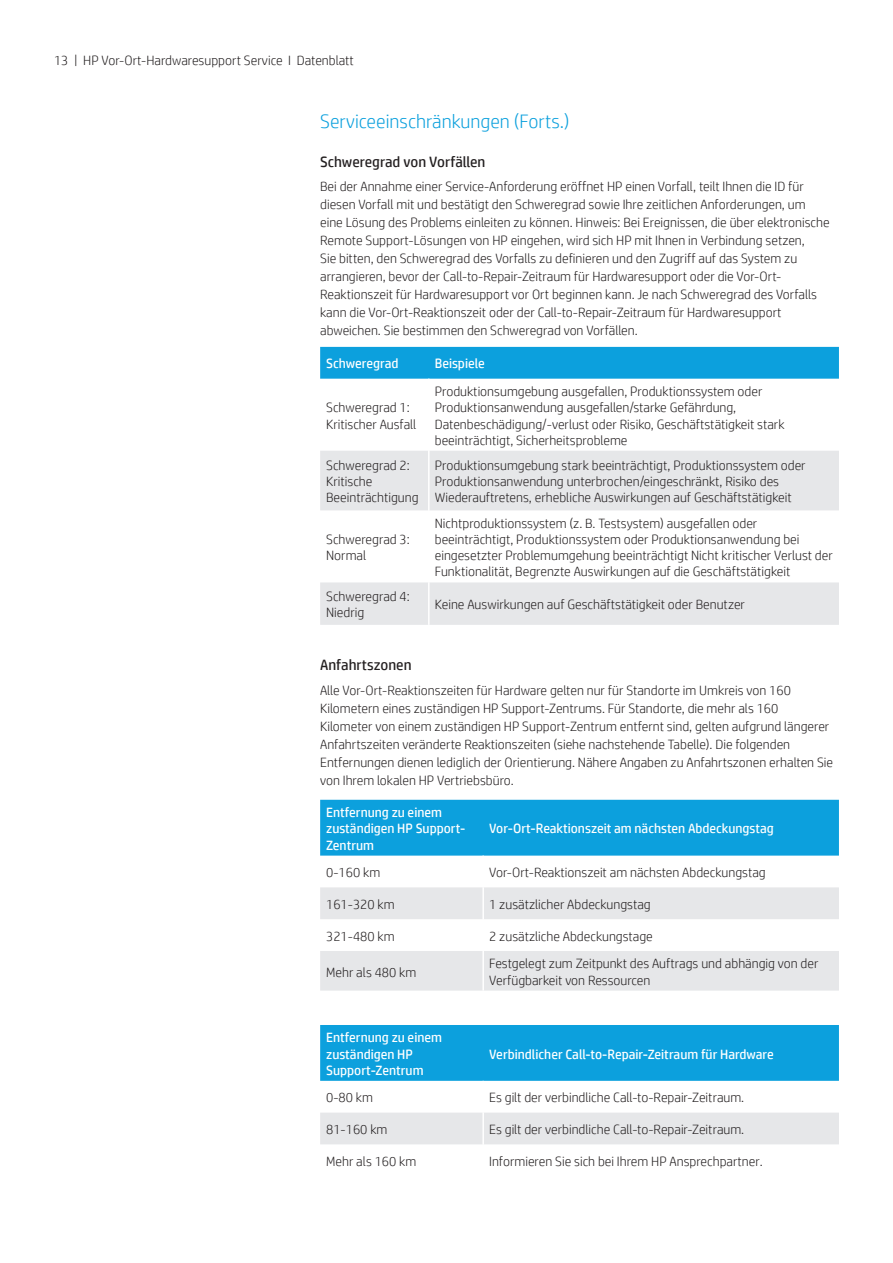
<style>
.page{position:relative;width:893px;height:1263px;background:#fff}
.page>*{position:absolute;margin:0;border:0;box-sizing:border-box;transform-origin:0 0}
.t1{font:300 19.5px "HP Simplified";color:#0ca0dd}
.t2{font:15px "HP Simplified";color:#231f20}
.t3{font:300 13.5px/16.2px "HP Simplified";color:#231f20}
.t4{font:13.5px/16.2px "HP Simplified";color:#fff}
</style>
<div class="page">
<div style="left:320px;top:800px;width:519px;height:56px;background:#0ca0dd"></div>
<svg style="left:320px;top:887px;width:519px;height:103px;fill:#e6e7e9"></svg>
<hr style="left:482px;top:887px;width:2px;height:32px;background:#fff">
<hr style="left:482px;top:919px;width:2px;height:32px;background:#fff">
<hr style="left:482px;top:951px;width:2px;height:39px;background:#fff">
<div style="left:320px;top:1025px;width:519px;height:56px;background:#0ca0dd"></div>
<div style="left:320px;top:1113px;width:519px;height:31px;background:#e6e7e9"></div>
<hr style="left:482px;top:1112px;width:2px;height:32px;background:#fff">
<div style="left:320px;top:347px;width:519px;height:32px;background:#0ca0dd"></div>
<svg style="left:320px;top:451px;width:519px;height:174px;fill:#e6e7e9"></svg>
<hr style="left:428px;top:451px;width:2px;height:59px;background:#fff">
<hr style="left:428px;top:510px;width:2px;height:72px;background:#fff">
<hr style="left:428px;top:582px;width:2px;height:43px;background:#fff">
<p class="t3" style="left:54px;top:52px;width:301px">13 | HP Vor-Ort-Hardwaresupport Service I Datenblatt</p>
<h1 class="t1" style="left:320px;top:111px;width:251px">Serviceeinschränkungen (Forts.)</h1>
<p class="t2" style="left:320px;top:155px;width:167px">Schweregrad von Vorfällen</p>
<p class="t3" style="left:320px;top:178px;width:511px;line-height:18px">Bei der Annahme einer Service-Anforderung eröffnet HP einen Vorfall, teilt Ihnen die ID für diesen Vorfall mit und bestätigt den Schweregrad sowie Ihre zeitlichen Anforderungen, um eine Lösung des Problems einleiten zu können. Hinweis: Bei Ereignissen, die über elektronische Remote Support-Lösungen von HP eingehen, wird sich HP mit Ihnen in Verbindung setzen,<br>Sie bitten, den Schweregrad des Vorfalls zu definieren und den Zugriff auf das System zu arrangieren, bevor der Call-to-Repair-Zeitraum für Hardwaresupport oder die Vor-Ort-Reaktionszeit für Hardwaresupport vor Ort beginnen kann. Je nach Schweregrad des Vorfalls kann die Vor-Ort-Reaktionszeit oder der Call-to-Repair-Zeitraum für Hardwaresupport abweichen. Sie bestimmen den Schweregrad von Vorfällen.</p>
<p class="t4" style="left:326px;top:356px;width:74px">Schweregrad</p>
<p class="t4" style="left:435px;top:356px;width:51px">Beispiele</p>
<p class="t3" style="left:326px;top:399px;width:92px">Schweregrad 1:<br>Kritischer Ausfall</p>
<p class="t3" style="left:435px;top:383px;width:351px">Produktionsumgebung ausgefallen, Produktionssystem oder Produktionsanwendung ausgefallen/starke Gefährdung, Datenbeschädigung/-verlust oder Risiko, Geschäftstätigkeit stark beeinträchtigt, Sicherheitsprobleme</p>
<p class="t3" style="left:326px;top:457px;width:94px">Schweregrad 2:<br>Kritische<br>Beeinträchtigung</p>
<p class="t3" style="left:435px;top:457px;width:372px">Produktionsumgebung stark beeinträchtigt, Produktionssystem oder<br>Produktionsanwendung unterbrochen/eingeschränkt, Risiko des<br>Wiederauftretens, erhebliche Auswirkungen auf Geschäftstätigkeit</p>
<p class="t3" style="left:326px;top:531px;width:85px">Schweregrad 3:<br>Normal</p>
<p class="t3" style="left:435px;top:515px;width:400px">Nichtproduktionssystem (z. B. Testsystem) ausgefallen oder beeinträchtigt, Produktionssystem oder Produktionsanwendung bei eingesetzter Problemumgehung beeinträchtigt Nicht kritischer Verlust der Funktionalität, Begrenzte Auswirkungen auf die Geschäftstätigkeit</p>
<p class="t3" style="left:326px;top:588px;width:85px">Schweregrad 4:<br>Niedrig</p>
<p class="t3" style="left:435px;top:597px;width:312px">Keine Auswirkungen auf Geschäftstätigkeit oder Benutzer</p>
<p class="t2" style="left:320px;top:659px;width:93px">Anfahrtszonen</p>
<p class="t3" style="left:320px;top:681px;width:514px;line-height:18px">Alle Vor-Ort-Reaktionszeiten für Hardware gelten nur für Standorte im Umkreis von 160<br>Kilometern eines zuständigen HP Support-Zentrums. Für Standorte, die mehr als 160<br>Kilometer von einem zuständigen HP Support-Zentrum entfernt sind, gelten aufgrund längerer Anfahrtszeiten veränderte Reaktionszeiten (siehe nachstehende Tabelle). Die folgenden Entfernungen dienen lediglich der Orientierung. Nähere Angaben zu Anfahrtszonen erhalten Sie von Ihrem lokalen HP Vertriebsbüro.</p>
<p class="t4" style="left:326px;top:805px;width:141px">Entfernung zu einem zuständigen HP Support-<br>Zentrum</p>
<p class="t4" style="left:489px;top:821px;width:286px">Vor-Ort-Reaktionszeit am nächsten Abdeckungstag</p>
<p class="t3" style="left:326px;top:864px;width:56px">0-160 km</p>
<p class="t3" style="left:489px;top:864px;width:278px">Vor-Ort-Reaktionszeit am nächsten Abdeckungstag</p>
<p class="t3" style="left:326px;top:896px;width:70px">161-320 km</p>
<p class="t3" style="left:489px;top:896px;width:163px">1 zusätzlicher Abdeckungstag</p>
<p class="t3" style="left:326px;top:928px;width:70px">321-480 km</p>
<p class="t3" style="left:489px;top:928px;width:165px">2 zusätzliche Abdeckungstage</p>
<p class="t3" style="left:326px;top:963px;width:92px">Mehr als 480 km</p>
<p class="t3" style="left:489px;top:956px;width:331px">Festgelegt zum Zeitpunkt des Auftrags und abhängig von der<br>Verfügbarkeit von Ressourcen</p>
<p class="t4" style="left:326px;top:1030px;width:117px">Entfernung zu einem zuständigen HP<br>Support-Zentrum</p>
<p class="t4" style="left:489px;top:1046px;width:286px">Verbindlicher Call-to-Repair-Zeitraum für Hardware</p>
<p class="t3" style="left:326px;top:1089px;width:48px">0-80 km</p>
<p class="t3" style="left:489px;top:1090px;width:257px">Es gilt der verbindliche Call-to-Repair-Zeitraum.</p>
<p class="t3" style="left:326px;top:1121px;width:63px">81-160 km</p>
<p class="t3" style="left:489px;top:1121px;width:257px">Es gilt der verbindliche Call-to-Repair-Zeitraum.</p>
<p class="t3" style="left:326px;top:1153px;width:92px">Mehr als 160 km</p>
<p class="t3" style="left:489px;top:1153px;width:275px">Informieren Sie sich bei Ihrem HP Ansprechpartner.</p>
</div>
